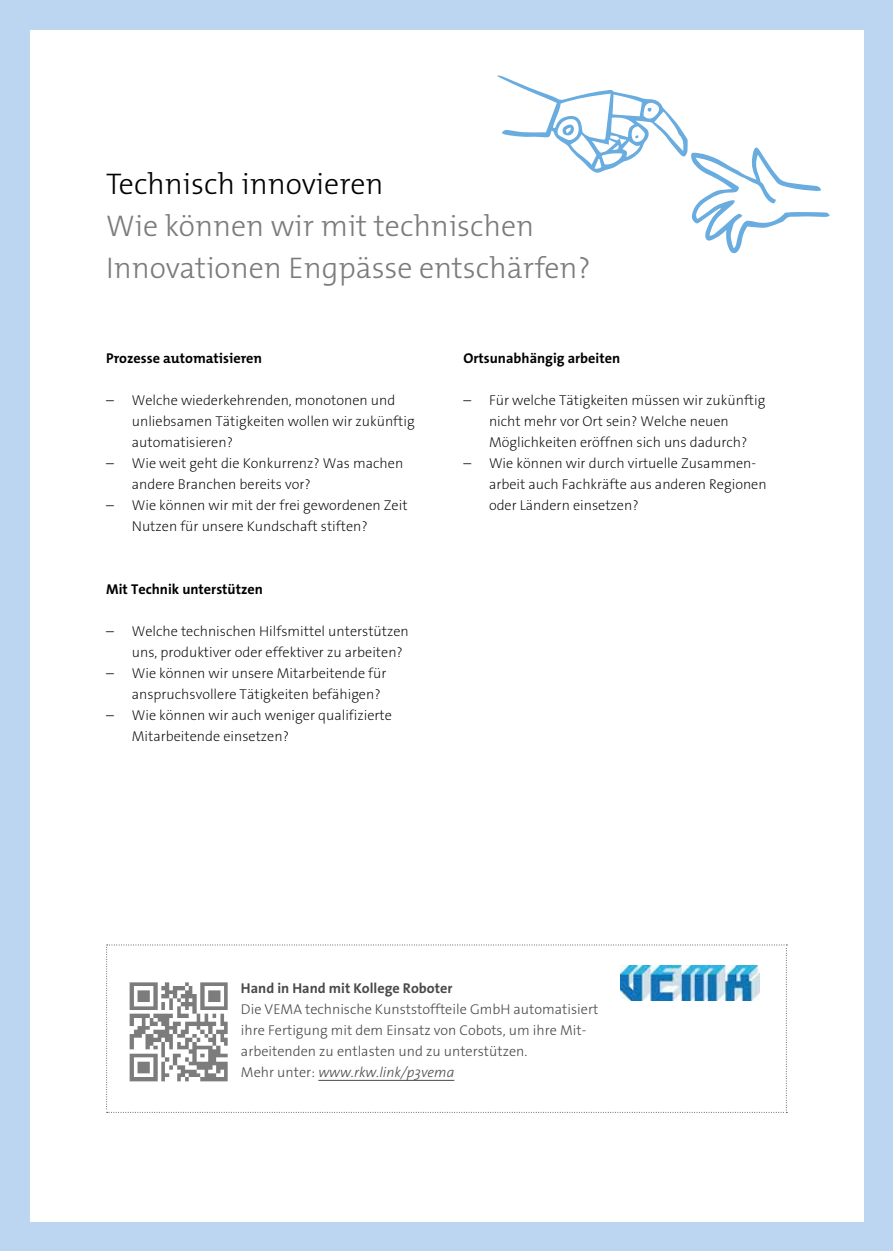
<style>
.page{position:relative;width:893px;height:1251px;background:#fff}
.page>*{position:absolute;margin:0;border:0;box-sizing:border-box;transform-origin:0 0}
.t1{font:300 30px/42px "The Mix B W3";color:#7c7b7b}
.t2{font:300 30px "The Mix B W3";color:#000}
.t3{font:200 14.25px/21px "The Sans Os F";color:#000}
.t4{font:300 14.25px/21px "The Sans Os F";color:#4a4a49}
.t5{font:700 14.25px "The Sans Os F";color:#000}
.t6{font:700 14.25px "The Sans Os F";color:#4a4a49}
.t7{font:700 14.25px "The Mix B W7";color:#000}
.s1{font-weight:300}
.s2{font-style:italic}
</style>
<div class="page">
<div style="left:0;top:0;width:893px;height:1250px;background:#bcd5f0"></div>
<div style="left:30px;top:30px;width:833px;height:1190px;background:#fff"></div>
<svg style="left:497px;top:75px;width:333px;height:179px"></svg>
<svg style="left:106px;top:944px;width:681px;height:168px"></svg>
<img style="left:621px;top:965px;width:139px;height:35px">
<img style="left:126px;top:978px;width:106px;height:105px">
<h1 class="t2" style="left:106px;top:165px;width:279px">Technisch innovieren</h1>
<h1 class="t1" style="left:106px;top:205px;width:486px">Wie können wir mit technischen<br>Innovationen Engpässe entschärfen?</h1>
<p class="t7" style="left:106px;top:348px;width:157px">Prozesse automatisieren</p>
<p class="t3" style="left:132px;top:389px;width:284px;text-indent:-26px"><span class="s1">–</span> Welche wiederkehrenden, monotonen und unliebsamen Tätigkeiten wollen wir zukünftig automatisieren?</p>
<p class="t3" style="left:132px;top:452px;width:273px;text-indent:-26px"><span class="s1">–</span> Wie weit geht die Konkurrenz? Was machen andere Branchen bereits vor?</p>
<p class="t3" style="left:132px;top:494px;width:277px;text-indent:-26px"><span class="s1">–</span> Wie können wir mit der frei gewordenen Zeit<br>Nutzen für unsere Kundschaft stiften?</p>
<p class="t5" style="left:106px;top:579px;width:158px">Mit Technik unterstützen</p>
<p class="t3" style="left:132px;top:620px;width:279px;text-indent:-26px"><span class="s1">–</span> Welche technischen Hilfsmittel unterstützen uns, produktiver oder effektiver zu arbeiten?</p>
<p class="t3" style="left:132px;top:662px;width:256px;text-indent:-26px"><span class="s1">–</span> Wie können wir unsere Mitarbeitende für anspruchsvollere Tätigkeiten befähigen?</p>
<p class="t3" style="left:132px;top:704px;width:262px;text-indent:-26px"><span class="s1">–</span> Wie können wir auch weniger qualifizierte<br>Mitarbeitende einsetzen?</p>
<p class="t5" style="left:463px;top:348px;width:158px">Ortsunabhängig arbeiten</p>
<p class="t3" style="left:489px;top:389px;width:278px;text-indent:-26px"><span class="s1">–</span> Für welche Tätigkeiten müssen wir zukünftig nicht mehr vor Ort sein? Welche neuen<br>Möglichkeiten eröffnen sich uns dadurch?</p>
<p class="t3" style="left:489px;top:452px;width:279px;text-indent:-26px"><span class="s1">–</span> Wie können wir durch virtuelle Zusammen&shy;arbeit auch Fachkräfte aus anderen Regionen oder Ländern einsetzen?</p>
<p class="t6" style="left:241px;top:978px;width:213px">Hand in Hand mit Kollege Roboter</p>
<p class="t4" style="left:241px;top:998px;width:359px">Die VEMA technische Kunststoffteile GmbH automatisiert ihre Fertigung mit dem Einsatz von Cobots, um ihre Mit&shy;arbeitenden zu entlasten und zu unterstützen.<br>Mehr unter: <span class="s2">www.rkw.link/p3vema</span></p>
</div>
